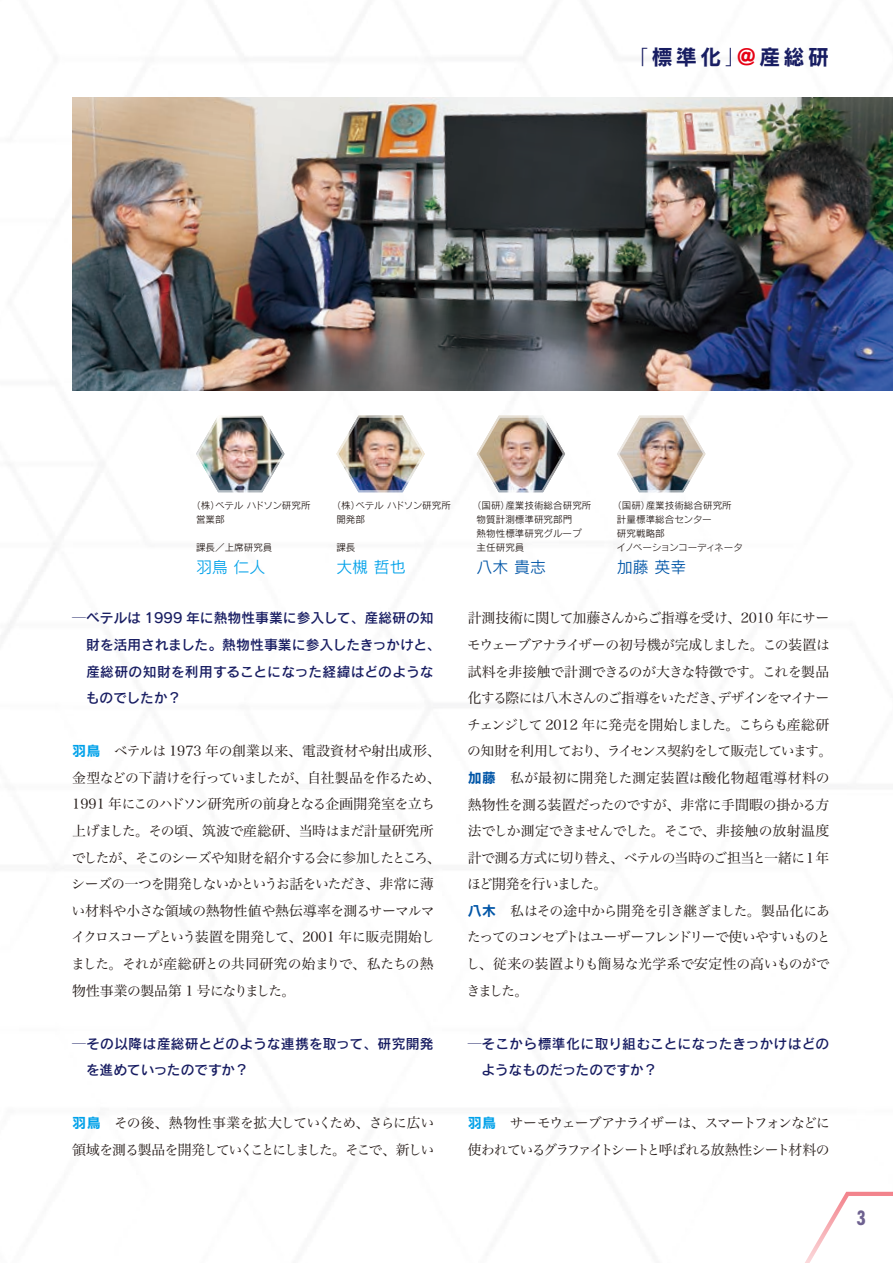
<style>
.page{position:relative;width:893px;height:1263px;background:#fff}
.page>*{position:absolute;margin:0;border:0;box-sizing:border-box;transform-origin:0 0}
.t1{font:21.3px "Rodin Pro B";letter-spacing:.145em;color:#181d62}
.t2{font:700 condensed 19.2px "Futura Std";color:#6e6190}
.t3{font:15.9px "Rodin Pro M";color:#00a1e9}
.t4{font:15.9px "Rodin Pro M";color:#0055a7}
.t5{font:13.8px/26.5px "Hira Min Pro W3";letter-spacing:-.05em;color:#231916}
.t6{font:13.8px/26.5px "Rodin Pro DB";color:#181d62}
.t7{font:13.8px/26.5px "Hira Min Pro W3";letter-spacing:-.09em;color:#231916}
.t8{font:13.8px/26.5px "Hira Min Pro W3";letter-spacing:-.085em;color:#231916}
.t9{font:9.6px/13.8px "Rodin Pro M";color:#231916}
.s1{font-family:"Rodin Pro M"}
.s2{color:#e60013}
.s3{font-family:"Rodin Pro B";color:#00a1e9}
.s4{font-family:"Rodin Pro B";color:#0055a7}
</style>
<div class="page">
<img style="left:617px;top:415px;width:89px;height:78px">
<img style="left:196px;top:415px;width:89px;height:78px">
<img style="left:336px;top:415px;width:89px;height:78px">
<img style="left:476px;top:415px;width:89px;height:78px">
<img style="left:72px;top:98px;width:821px;height:292px">
<svg style="left:805px;top:1191px;width:88px;height:72px"></svg>
<h1 class="t1" style="left:627px;top:43px;width:203px"><span class="s1">「</span>標準化<span class="s1">」</span><span class="s2">＠</span>産総研</h1>
<p class="t9" style="left:196px;top:498px;width:116px;text-indent:-5px">（株）ベテル ハドソン研究所営業部</p>
<p class="t9" style="left:196px;top:540px;width:78px">課長／上席研究員</p>
<p class="t3" style="left:196px;top:557px;width:71px">羽鳥 仁人</p>
<p class="t9" style="left:336px;top:498px;width:116px;text-indent:-5px">（株）ベテル ハドソン研究所開発部</p>
<p class="t9" style="left:336px;top:540px;width:21px">課長</p>
<p class="t3" style="left:336px;top:557px;width:71px">大槻 哲也</p>
<p class="t6" style="left:86px;top:604px;width:356px;text-indent:-14px">─ベテルは 1999 年に熱物性事業に参入して、産総研の知財を活用されました。熱物性事業に参入したきっかけと、産総研の知財を利用することになった経緯はどのようなものでしたか？</p>
<p class="t5" style="left:71px;top:737px;width:371px"><span class="s3">羽鳥</span>　ベテルは 1973 年の創業以来、電設資材や射出成形、金型などの下請けを行っていましたが、自社製品を作るため、<br>1991 年にこのハドソン研究所の前身となる企画開発室を立ち上げました。その頃、筑波で産総研、当時はまだ計量研究所でしたが、そこのシーズや知財を紹介する会に参加したところ、シーズの一つを開発しないかというお話をいただき、非常に薄い材料や小さな領域の熱物性値や熱伝導率を測るサーマルマイクロスコープという装置を開発して、2001 年に販売開始しました。それが産総研との共同研究の始まりで、私たちの熱物性事業の製品第 1 号になりました。</p>
<p class="t6" style="left:86px;top:1029px;width:349px;text-indent:-14px">─その以降は産総研とどのような連携を取って、研究開発を進めていったのですか？</p>
<p class="t8" style="left:72px;top:1109px;width:363px"><span class="s3">羽鳥</span>　その後、熱物性事業を拡大していくため、さらに広い領域を測る製品を開発していくことにしました。そこで、新しい</p>
<p class="t9" style="left:477px;top:498px;width:116px;text-indent:-5px">（国研）産業技術総合研究所物質計測標準研究部門<br>熱物性標準研究グループ主任研究員</p>
<p class="t4" style="left:477px;top:557px;width:71px">八木 貴志</p>
<p class="t9" style="left:617px;top:498px;width:128px;text-indent:-4px">（国研）産業技術総合研究所計量標準総合センター<br>研究戦略部<br>イノベーションコーディネータ</p>
<p class="t4" style="left:617px;top:557px;width:71px">加藤 英幸</p>
<p class="t5" style="left:466px;top:604px;width:367px">計測技術に関して加藤さんからご指導を受け、2010 年にサーモウェーブアナライザーの初号機が完成しました。この装置は試料を非接触で計測できるのが大きな特徴です。これを製品化する際には八木さんのご指導をいただき、デザインをマイナーチェンジして 2012 年に発売を開始しました。こちらも産総研の知財を利用しており、ライセンス契約をして販売しています。<span class="s4">加藤</span>　私が最初に開発した測定装置は酸化物超電導材料の熱物性を測る装置だったのですが、非常に手間暇の掛かる方法でしか測定できませんでした。そこで、非接触の放射温度計で測る方式に切り替え、ベテルの当時のご担当と一緒に１年ほど開発を行いました。<br><span class="s4">八木</span>　私はその途中から開発を引き継ぎました。製品化にあたってのコンセプトはユーザーフレンドリーで使いやすいものとし、従来の装置よりも簡易な光学系で安定性の高いものができました。</p>
<p class="t6" style="left:482px;top:1029px;width:349px;text-indent:-14px">─そこから標準化に取り組むことになったきっかけはどのようなものだったのですか？</p>
<p class="t7" style="left:468px;top:1109px;width:364px"><span class="s3">羽鳥</span>　サーモウェーブアナライザーは、スマートフォンなどに使われているグラファイトシートと呼ばれる放熱性シート材料の</p>
<h2 class="t2" style="left:856px;top:1206px;width:11px">3</h2>
</div>
